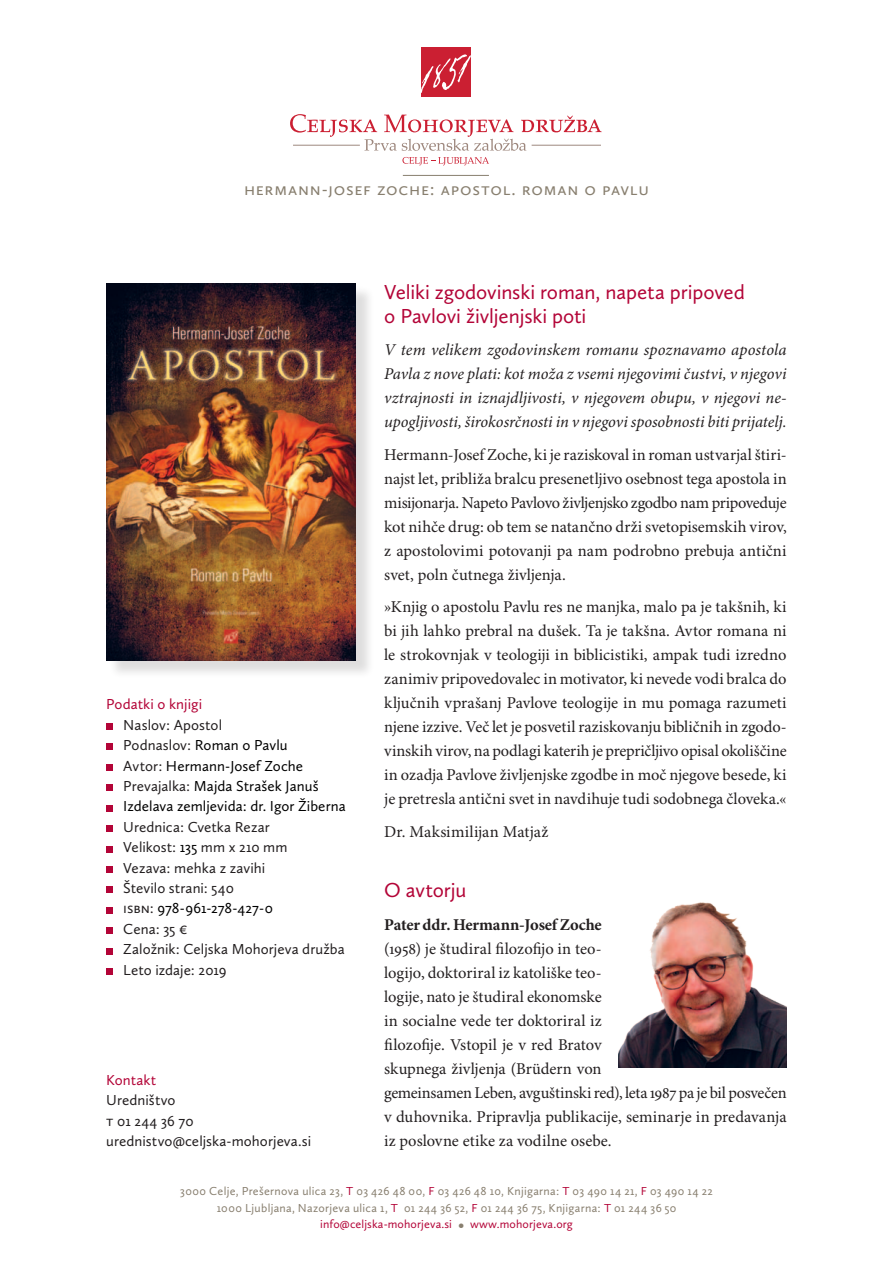
<style>
.page{position:relative;width:893px;height:1263px;background:#fff}
.page>*{position:absolute;margin:0;border:0;box-sizing:border-box;transform-origin:0 0}
.besedilo{font:21px/24px "Calluna Sans";letter-spacing:-.01em;color:#b30437}
.zivljenjepis{font:21px "Calluna Sans";color:#b30437}
.besedilo-2{font:18px "Calluna Sans";letter-spacing:.04em;color:#887f6f}
.besedilo-3{font:16.5px/24px "Minion Pro";letter-spacing:-.005em;color:#231f20;text-align:justify}
.besedilo-4{font:italic 16.5px/24px "Minion Pro";letter-spacing:-.005em;color:#231f20;text-align:justify}
.besedilo-5{font:16.5px "Minion Pro";letter-spacing:.015em;color:#231f20}
.podatki_o_knjigi{font:15px "Calluna Sans";letter-spacing:.005em;color:#231f20}
.podatki_o_knjigi-2{font:15px "Calluna Sans";color:#000}
.podatki_o_knjigi-3{font:15px "Calluna Sans";letter-spacing:.005em;color:#b30437}
.besedilo-6{font:12px "Calluna Sans";letter-spacing:.025em;color:#887f6f}
.t1{font:12px "Calluna Sans";letter-spacing:.01em;color:#b30437}
.s1{color:#231f20}
.s2{color:#000}
.s3{font-weight:700}
.s4{color:#b30437}
.s5{font-size:16.5px;color:#887f6f}
</style>
<div class="page">
<div style="left:421px;top:47px;width:50px;height:50px;background:#cb1f32"></div>
<svg style="left:421px;top:54px;width:50px;height:39px"></svg>
<svg style="left:290px;top:114px;width:312px;height:37px"></svg>
<hr style="left:293px;top:145px;width:67px;height:1px;background:#9e887e">
<hr style="left:532px;top:145px;width:69px;height:1px;background:#9e887e">
<svg style="left:402px;top:157px;width:87px;height:8px"></svg>
<div style="left:106px;top:723px;width:7px;height:7px;background:#b30437"></div>
<div style="left:106px;top:744px;width:7px;height:6px;background:#b30437"></div>
<div style="left:106px;top:764px;width:7px;height:6px;background:#b30437"></div>
<div style="left:106px;top:785px;width:7px;height:6px;background:#b30437"></div>
<div style="left:106px;top:805px;width:7px;height:6px;background:#b30437"></div>
<div style="left:106px;top:825px;width:7px;height:7px;background:#b30437"></div>
<div style="left:106px;top:846px;width:7px;height:6px;background:#b30437"></div>
<div style="left:106px;top:866px;width:7px;height:6px;background:#b30437"></div>
<div style="left:106px;top:887px;width:7px;height:6px;background:#b30437"></div>
<div style="left:106px;top:907px;width:7px;height:6px;background:#b30437"></div>
<div style="left:106px;top:927px;width:7px;height:7px;background:#b30437"></div>
<div style="left:106px;top:948px;width:7px;height:6px;background:#b30437"></div>
<div style="left:106px;top:968px;width:7px;height:6px;background:#b30437"></div>
<hr style="left:403px;top:175px;width:86px;height:1px;background:#887f6f">
<img style="left:619px;top:902px;width:168px;height:166px">
<div style="left:109px;top:285px;width:265px;height:393px;background:#231f20;opacity:.15"></div>
<img style="left:106px;top:283px;width:250px;height:377px">
<p class="besedilo-2" style="left:244px;top:178px;width:406px">hermann -josef zoche: apostol. roman o pavlu</p>
<p class="podatki_o_knjigi-3" style="left:106px;top:695px;width:97px">Podatki o knjigi</p>
<p class="podatki_o_knjigi" style="left:123px;top:716px;width:100px">Naslov: Apostol</p>
<p class="podatki_o_knjigi-2" style="left:123px;top:736px;width:166px"><span class="s1">Podnaslov:</span> Roman o Pavlu</p>
<p class="podatki_o_knjigi-2" style="left:123px;top:756px;width:181px"><span class="s1">Avtor:</span> Hermann-Josef Zoche</p>
<p class="podatki_o_knjigi-2" style="left:123px;top:777px;width:197px"><span class="s1">Prevajalka:</span> Majda Strašek Januš</p>
<p class="podatki_o_knjigi-2" style="left:123px;top:797px;width:224px">Izdelava zemljevida: dr. Igor Žiberna</p>
<p class="podatki_o_knjigi" style="left:123px;top:818px;width:148px">Urednica: Cvetka Rezar</p>
<p class="podatki_o_knjigi" style="left:123px;top:838px;width:166px">Velikost: <span class="s2">135</span> mm x 210 mm</p>
<p class="podatki_o_knjigi" style="left:123px;top:858px;width:143px">Vezava: mehka z zavihi</p>
<p class="podatki_o_knjigi" style="left:123px;top:879px;width:112px">Število strani: 540</p>
<p class="podatki_o_knjigi-2" style="left:123px;top:899px;width:151px"><span class="s1">ISBN:</span> 978-961-278-427-0</p>
<p class="podatki_o_knjigi" style="left:123px;top:920px;width:66px">Cena: 35 €</p>
<p class="podatki_o_knjigi" style="left:123px;top:940px;width:223px">Založnik: Celjska Mohorjeva družba</p>
<p class="podatki_o_knjigi" style="left:123px;top:960px;width:105px">Leto izdaje: 2019</p>
<p class="podatki_o_knjigi-3" style="left:106px;top:1071px;width:52px">Kontakt</p>
<p class="podatki_o_knjigi" style="left:106px;top:1091px;width:71px">Uredništvo</p>
<p class="podatki_o_knjigi" style="left:106px;top:1112px;width:89px">t 01 244 36 70</p>
<p class="podatki_o_knjigi" style="left:106px;top:1132px;width:206px">urednistvo@celjska-mohorjeva.si</p>
<p class="besedilo" style="left:384px;top:279px;width:362px">Veliki zgodovinski roman, napeta pripoved o Pavlovi življenjski poti</p>
<p class="besedilo-4" style="left:384px;top:339px;width:404px">V tem velikem zgodovinskem romanu spoznavamo apostola Pavla z nove plati: kot moža z vsemi njegovimi čustvi, v njegovi vztrajnosti in iznajdljivosti, v njegovem obupu, v njegovi ne&shy;upogljivosti, širokosrčnosti in v njegovi sposobnosti biti prijatelj.</p>
<p class="besedilo-3" style="left:384px;top:443px;width:404px">Hermann-Josef Zoche, ki je raziskoval in roman ustvarjal štiri&shy;najst let, približa bralcu presenetljivo osebnost tega apostola in misijonarja. Napeto Pavlovo življenjsko zgodbo nam pripoveduje kot nihče drug: ob tem se natančno drži svetopisemskih virov, z apostolovimi potovanji pa nam podrobno prebuja antični svet, poln čutnega življenja.</p>
<p class="besedilo-3" style="left:384px;top:596px;width:404px">»Knjig o apostolu Pavlu res ne manjka, malo pa je takšnih, ki bi jih lahko prebral na dušek. Ta je takšna. Avtor romana ni le strokovnjak v teologiji in biblicistiki, ampak tudi izredno zanimiv pripovedovalec in motivator, ki nevede vodi bralca do ključnih vprašanj Pavlove teologije in mu pomaga razumeti njene izzive. Več let je posvetil raziskovanju bibličnih in zgodo&shy;vinskih virov, na podlagi katerih je prepričljivo opisal okoliščine in ozadja Pavlove življenjske zgodbe in moč njegove besede, ki je pretresla antični svet in navdihuje tudi sodobnega človeka.«</p>
<p class="besedilo-5" style="left:384px;top:822px;width:166px">Dr. Maksimilijan Matjaž</p>
<p class="zivljenjepis" style="left:384px;top:878px;width:84px">O avtorju</p>
<p class="besedilo-3" style="left:384px;top:913px;width:404px;text-align:left"><span class="s3">Pater ddr. Hermann-Josef Zoche<br></span>(1958) je študiral filozofijo in teo-<br>logijo, doktoriral iz katoliške teo-<br>logije, nato je študiral ekonomske<br>in socialne vede ter doktoriral iz<br>filozofije. Vstopil je v red Bratov<br>skupnega življenja (Brüdern von<br>gemeinsamen Leben, avguštinski red), leta 1987 pa je bil posvečen v duhovnika. Pripravlja publikacije, seminarje in predavanja iz poslovne etike za vodilne osebe.</p>
<p class="besedilo-6" style="left:180px;top:1184px;width:534px">3000 Celje, Prešernova ulica 23, <span class="s4">T</span> 03 426 48 00, <span class="s4">F</span> 03 426 48 10, Knjigarna: <span class="s4">T</span> 03 490 14 21, <span class="s4">F</span> 03 490 14 22</p>
<p class="besedilo-6" style="left:217px;top:1201px;width:461px">1000 Ljubljana, Nazorjeva ulica 1, <span class="s4">T</span> 01 244 36 52, <span class="s4">F</span> 01 244 36 75, Knjigarna: <span class="s4">T</span> 01 244 36 50</p>
<p class="t1" style="left:320px;top:1217px;width:254px">info@celjska-mohorjeva.si <span class="s5">•</span> www.mohorjeva.org</p>
</div>
